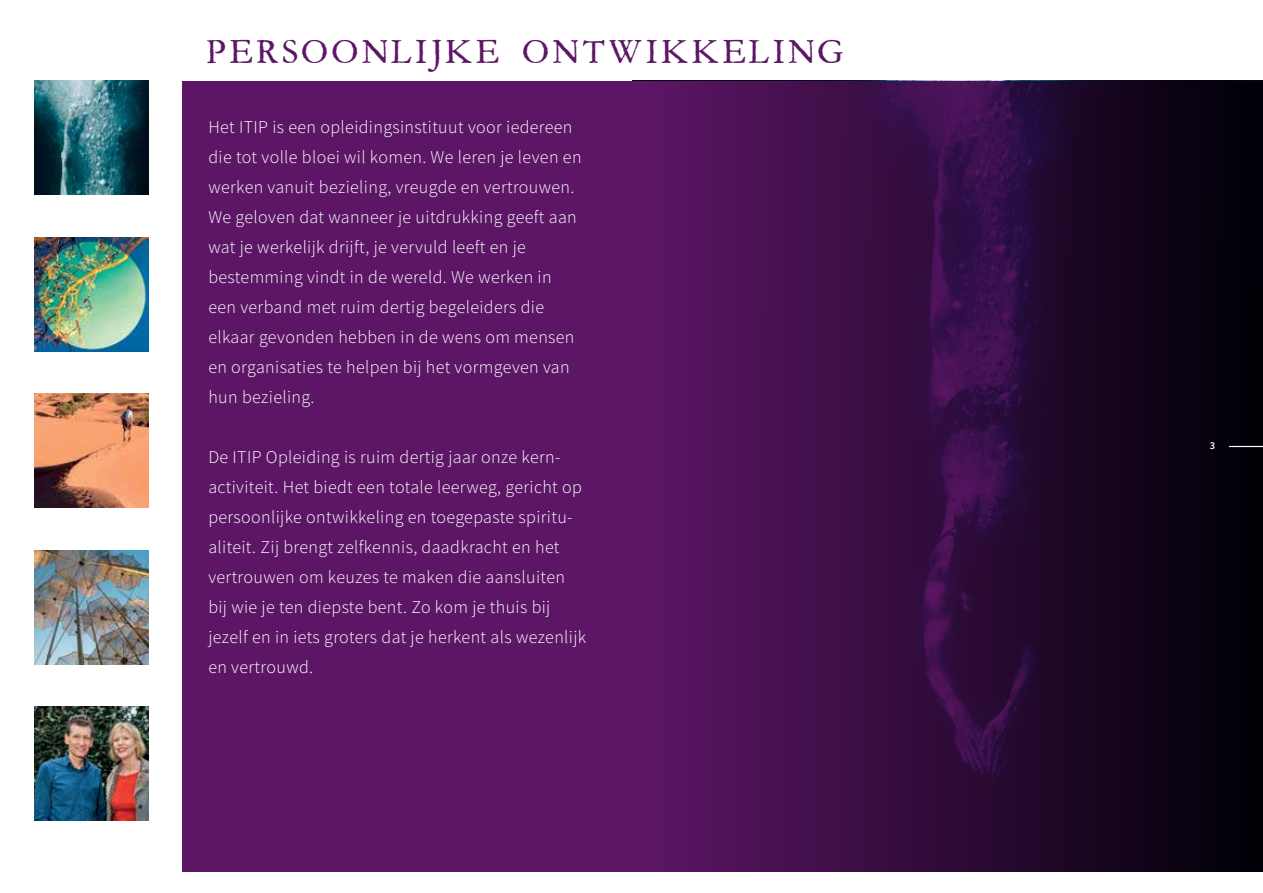
<style>
.page{position:relative;width:1263px;height:893px;background:#fff}
.page>*{position:absolute;margin:0;border:0;box-sizing:border-box;transform-origin:0 0}
.t1{font:33px "Aquifer";letter-spacing:.1em;color:#5c1665}
.t2{font:300 18px/30px "Source Sans Pro";letter-spacing:.02em;color:#fff}
.t3{font:600 10.5px "Source Sans Pro";color:#fff}
</style>
<div class="page">
<div style="left:183px;top:81px;width:1080px;height:791px;background:#5c1665"></div>
<svg style="left:716px;top:81px;width:547px;height:791px;background:#290a33"></svg>
<img style="left:35px;top:550px;width:114px;height:114px">
<img style="left:35px;top:81px;width:114px;height:114px">
<img style="left:35px;top:707px;width:114px;height:114px">
<img style="left:35px;top:237px;width:114px;height:114px">
<img style="left:35px;top:394px;width:114px;height:114px">
<hr style="left:1229px;top:446px;width:34px;height:1px;background:#fff">
<h1 class="t1" style="left:206px;top:33px;width:639px">PERSOONLIJKE ONTWIKKELING</h1>
<p class="t2" style="left:208px;top:112px;width:375px">Het ITIP is een opleidingsinstituut voor iedereen die tot volle bloei wil komen. We leren je leven en werken vanuit bezieling, vreugde en vertrouwen.<br>We geloven dat wanneer je uitdrukking geeft aan wat je werkelijk drijft, je vervuld leeft en je bestemming vindt in de wereld. We werken in een verband met ruim dertig begeleiders die elkaar gevonden hebben in de wens om mensen en organisaties te helpen bij het vormgeven van hun bezieling.</p>
<p class="t2" style="left:208px;top:442px;width:379px">De ITIP Opleiding is ruim dertig jaar onze kern&shy;activiteit. Het biedt een totale leerweg, gericht op persoonlijke ontwikkeling en toegepaste spiritu&shy;aliteit. Zij brengt zelfkennis, daadkracht en het vertrouwen om keuzes te maken die aansluiten bij wie je ten diepste bent. Zo kom je thuis bij jezelf en in iets groters dat je herkent als wezenlijk en vertrouwd.</p>
<p class="t3" style="left:1210px;top:439px;width:7px">3</p>
</div>
